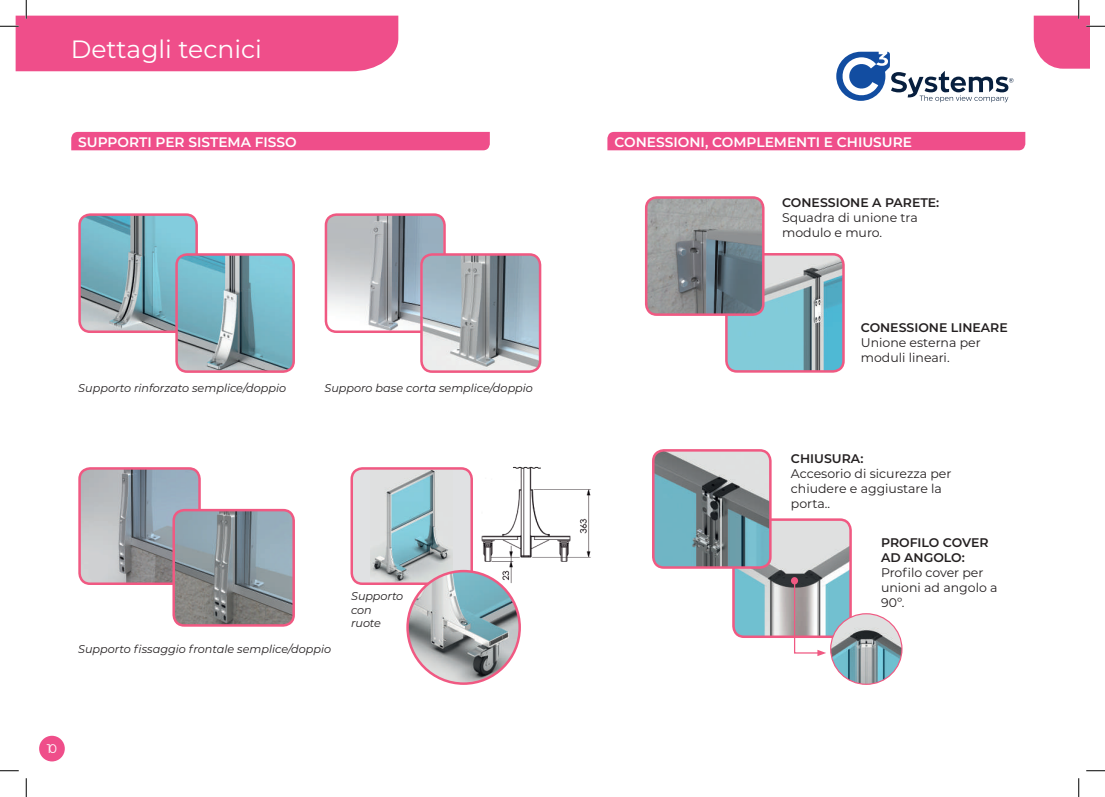
<style>
.page{position:relative;width:1105px;height:797px;background:#fff}
.page>*{position:absolute;margin:0;border:0;box-sizing:border-box;transform-origin:0 0}
.t1{font:25px "Montserrat";color:#fff}
.t2{font:600 13.75px "Montserrat";color:#fff}
.t3{font:12.5px/15px "Montserrat";color:#231f20}
.t4{font:600 12.5px/15px "Montserrat";color:#231f20}
.t5{font:12.5px "Montserrat";color:#fff}
.t6{font:italic 11.25px/13.5px "Montserrat";color:#231f20}
</style>
<div class="page">
<div style="left:39px;top:735px;width:26px;height:26px;background:#ef4e8a;border-radius:50%"></div>
<svg style="left:836px;top:52px;width:177px;height:50px"></svg>
<img style="left:735px;top:521px;width:114px;height:114px">
<div style="left:732px;top:518px;width:120px;height:120px;border:2px solid #f05982;border-radius:11px"></div>
<img style="left:727px;top:256px;width:116px;height:115px">
<div style="left:725px;top:253px;width:120px;height:119px;border:2px solid #f05982;border-radius:11px"></div>
<img style="left:648px;top:198px;width:115px;height:116px">
<div style="left:645px;top:196px;width:119px;height:120px;border:2px solid #f05982;border-radius:11px"></div>
<img style="left:653px;top:452px;width:117px;height:115px">
<div style="left:652px;top:449px;width:120px;height:119px;border:2px solid #f05982;border-radius:11px"></div>
<img style="left:831px;top:613px;width:71px;height:71px;border-radius:35px">
<div style="left:830px;top:613px;width:72px;height:72px;border:1px solid #f05982;border-radius:50%"></div>
<svg style="left:793px;top:580px;width:33px;height:76px"></svg>
<div style="left:791px;top:577px;width:7px;height:7px;background:#f05982;border-radius:50%"></div>
<img style="left:81px;top:216px;width:114px;height:114px">
<div style="left:78px;top:213px;width:120px;height:120px;border:2px solid #f05982;border-radius:11px"></div>
<img style="left:177px;top:254px;width:115px;height:116px">
<div style="left:175px;top:253px;width:120px;height:120px;border:2px solid #f05982;border-radius:11px"></div>
<img style="left:327px;top:216px;width:116px;height:115px">
<div style="left:325px;top:213px;width:121px;height:120px;border:2px solid #f05982;border-radius:11px"></div>
<img style="left:422px;top:254px;width:117px;height:117px">
<div style="left:420px;top:253px;width:121px;height:120px;border:2px solid #f05982;border-radius:11px"></div>
<img style="left:81px;top:470px;width:117px;height:112px">
<div style="left:78px;top:467px;width:123px;height:118px;border:2px solid #f05982;border-radius:11px"></div>
<img style="left:174px;top:510px;width:120px;height:115px">
<div style="left:172px;top:509px;width:123px;height:117px;border:2px solid #f05982;border-radius:11px"></div>
<div style="left:352px;top:468px;width:120px;height:115px;background:#e0e1e3;border-radius:11px"></div>
<img style="left:371px;top:470px;width:81px;height:112px">
<div style="left:350px;top:467px;width:123px;height:118px;border:2px solid #f05982;border-radius:11px"></div>
<img style="left:477px;top:469px;width:114px;height:116px">
<svg style="left:513px;top:466px;width:28px;height:3px"></svg>
<img style="left:408px;top:571px;width:112px;height:112px;border-radius:56px">
<div style="left:406px;top:570px;width:115px;height:115px;border:2px solid #f05982;border-radius:50%"></div>
<div style="left:607px;top:132px;width:418px;height:18px;background:#ef4e8a"></div>
<div style="left:71px;top:132px;width:419px;height:18px;background:#ef4e8a"></div>
<svg style="left:0;top:770px;width:19px;height:1px"></svg>
<svg style="left:1086px;top:770px;width:19px;height:1px"></svg>
<svg style="left:0;top:0;width:398px;height:71px"></svg>
<svg style="left:25px;top:778px;width:2px;height:19px"></svg>
<svg style="left:1034px;top:0;width:71px;height:69px"></svg>
<svg style="left:1078px;top:778px;width:1px;height:19px"></svg>
<h1 class="t1" style="left:71px;top:32px;width:192px">Dettagli tecnici</h1>
<p class="t2" style="left:78px;top:132px;width:220px">SUPPORTI PER SISTEMA FISSO</p>
<p class="t2" style="left:614px;top:132px;width:299px">CONESSIONI, COMPLEMENTI E CHIUSURE</p>
<p class="t4" style="left:782px;top:195px;width:159px">CONESSIONE A PARETE:</p>
<p class="t3" style="left:782px;top:210px;width:137px">Squadra di unione tra modulo e muro.</p>
<p class="t6" style="left:78px;top:380px;width:209px">Supporto rinforzato semplice/doppio</p>
<p class="t6" style="left:324px;top:380px;width:210px">Supporo base corta semplice/doppio</p>
<p class="t6" style="left:78px;top:642px;width:255px">Supporto fissaggio frontale semplice/doppio</p>
<p class="t6" style="left:351px;top:589px;width:54px">Supporto con ruote</p>
<p class="t4" style="left:861px;top:319px;width:148px">CONESSIONE LINEARE</p>
<p class="t3" style="left:861px;top:334px;width:121px">Unione esterna per moduli lineari.</p>
<p class="t4" style="left:791px;top:450px;width:74px">CHIUSURA:</p>
<p class="t3" style="left:791px;top:465px;width:162px">Accesorio di sicurezza per chiudere e aggiustare la porta..</p>
<p class="t4" style="left:881px;top:535px;width:109px">PROFILO COVER<br>AD ANGOLO:</p>
<p class="t3" style="left:881px;top:565px;width:118px">Profilo cover per unioni ad angolo a<br>90º.</p>
<p class="t5" style="left:47px;top:740px;width:12px">10</p>
</div>
